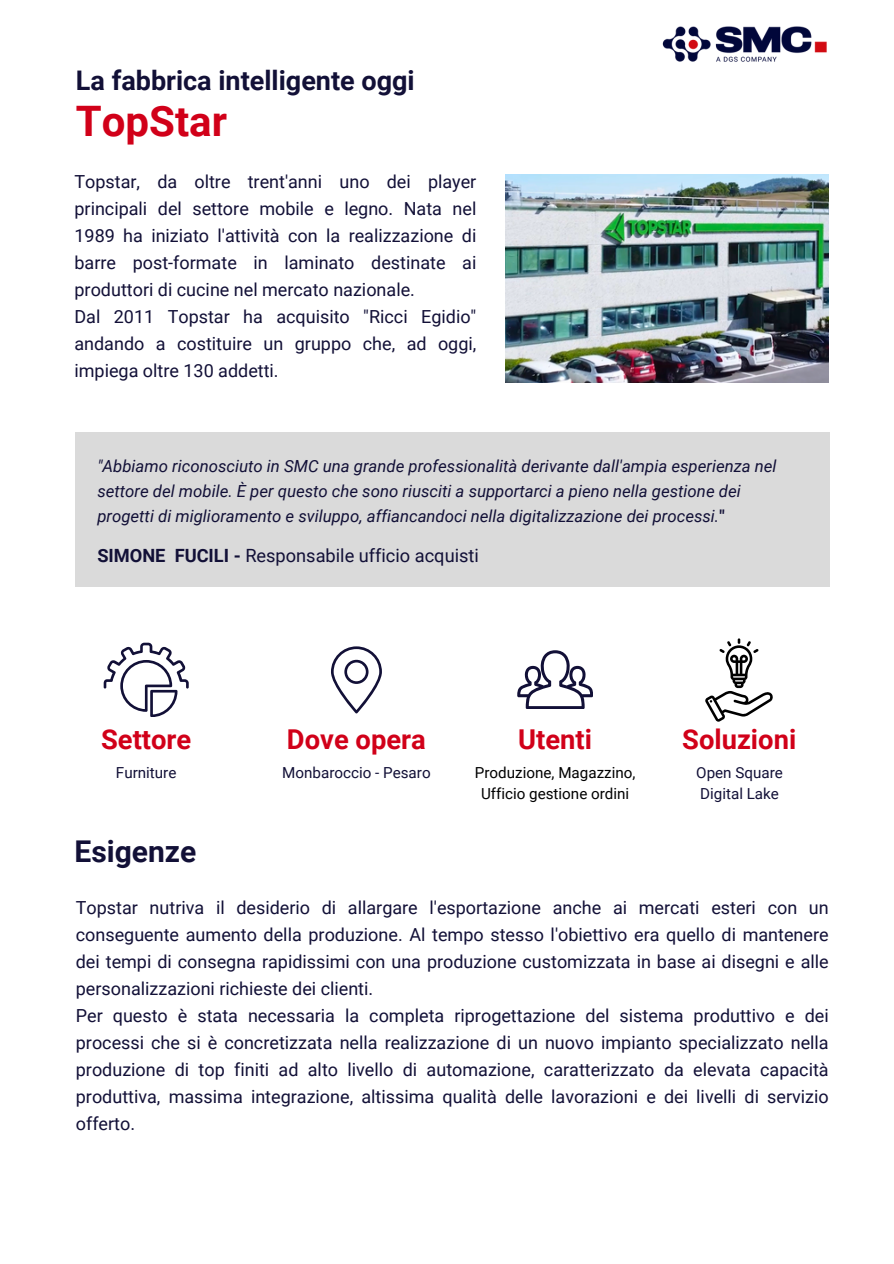
<style>
.page{position:relative;width:894px;height:1264px;background:#fff}
.page>*{position:absolute;margin:0;border:0;box-sizing:border-box;transform-origin:0 0}
.t1{font:700 42px "Roboto";color:#d10019}
.t2{font:700 30px "Roboto";color:#121037}
.t3{font:700 27.3px "Roboto";color:#d10019}
.t4{font:700 27px "Roboto";color:#121037}
.t5{font:18.3px "Roboto";color:#121037}
.t6{font:18px/27px "Roboto";color:#121037}
.t7{font:italic 16.65px/25px "Roboto";color:#121037}
.t8{font:15.15px/20.5px "Roboto";color:#121037}
.t9{font:15.15px/20.5px "Roboto";color:#000;text-align:center}
.s1{font-weight:700;font-style:normal}
.s2{font-weight:700}
</style>
<div class="page">
<img style="left:662px;top:26px;width:165px;height:36px">
<svg style="left:104px;top:642px;width:85px;height:75px"></svg>
<svg style="left:331px;top:646px;width:50px;height:67px"></svg>
<svg style="left:517px;top:650px;width:75px;height:58px"></svg>
<svg style="left:705px;top:638px;width:68px;height:83px"></svg>
<div style="left:76px;top:432px;width:753px;height:155px;background:#dadada"></div>
<img style="left:505px;top:174px;width:323px;height:208px">
<h2 class="t4" style="left:76px;top:65px;width:340px">La fabbrica intelligente oggi</h2>
<p class="t1" style="left:76px;top:97px;width:153px">TopStar</p>
<p class="t6" style="left:74px;top:168px;width:403px">Topstar, da oltre trent'anni uno dei player principali del settore mobile e legno. Nata nel 1989 ha iniziato l'attività con la realizzazione di barre post-formate in laminato destinate ai produttori di cucine nel mercato nazionale.<br>Dal 2011 Topstar ha acquisito "Ricci Egidio" andando a costituire un gruppo che, ad oggi, impiega oltre 130 addetti.</p>
<p class="t7" style="left:97px;top:453px;width:680px">"Abbiamo riconosciuto in SMC una grande professionalità derivante dall'ampia esperienza nel settore del mobile. È per questo che sono riusciti a supportarci a pieno nella gestione dei progetti di miglioramento e sviluppo, affiancandoci nella digitalizzazione dei processi.<span class="s1">"</span></p>
<h2 class="t5" style="left:97px;top:545px;width:383px"><span class="s2">SIMONE FUCILI -</span> Responsabile ufficio acquisti</h2>
<h1 class="t3" style="left:101px;top:723px;width:92px">Settore</h1>
<p class="t8" style="left:116px;top:762px;width:62px">Furniture</p>
<h3 class="t3" style="left:287px;top:723px;width:140px">Dove opera</h3>
<p class="t8" style="left:282px;top:762px;width:150px">Monbaroccio - Pesaro</p>
<h3 class="t3" style="left:518px;top:723px;width:75px">Utenti</h3>
<h3 class="t9" style="left:475px;top:762px;width:162px">Produzione, Magazzino,<br>Ufficio gestione ordini</h3>
<p class="t3" style="left:682px;top:723px;width:115px">Soluzioni</p>
<p class="t8" style="left:696px;top:762px;width:88px">Open Square<br>Digital Lake</p>
<p class="t2" style="left:74px;top:834px;width:123px">Esigenze</p>
<h2 class="t6" style="left:76px;top:893px;width:754px">Topstar nutriva il desiderio di allargare l'esportazione anche ai mercati esteri con un conseguente aumento della produzione. Al tempo stesso l'obiettivo era quello di mantenere dei tempi di consegna rapidissimi con una produzione customizzata in base ai disegni e alle personalizzazioni richieste dei clienti.<br>Per questo è stata necessaria la completa riprogettazione del sistema produttivo e dei processi che si è concretizzata nella realizzazione di un nuovo impianto specializzato nella produzione di top finiti ad alto livello di automazione, caratterizzato da elevata capacità produttiva, massima integrazione, altissima qualità delle lavorazioni e dei livelli di servizio offerto.</h2>
</div>
